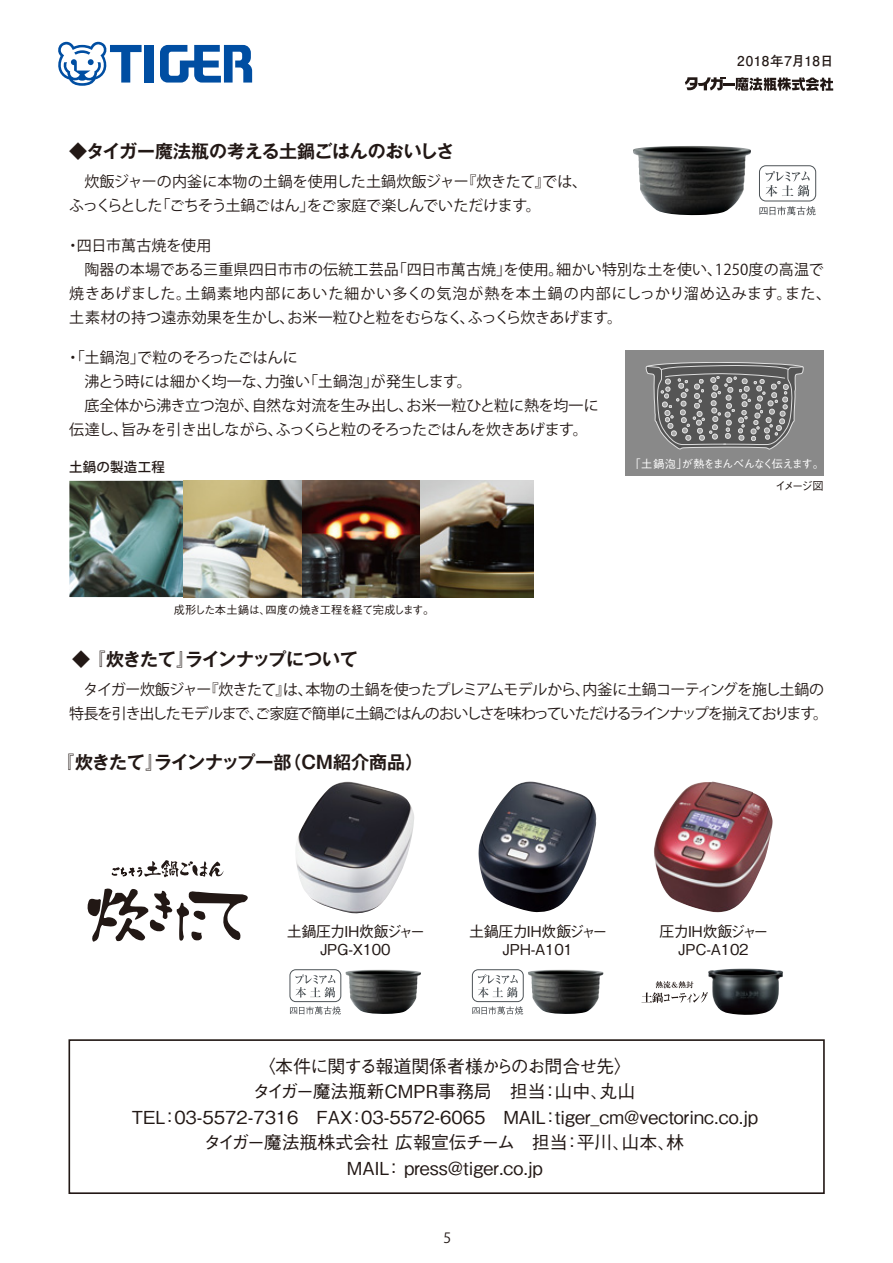
<style>
.page{position:relative;width:893px;height:1263px;background:#fff}
.page>*{position:absolute;margin:0;border:0;box-sizing:border-box;transform-origin:0 0}
.t1{font:700 18px "Gothic MB101 Pro De";letter-spacing:-.015em;color:#221815}
.t2{font:500 17.85px/25.5px "Gothic BBB Pro";color:#221815;text-align:center}
.t3{font:15px/24px "Koz Go Pro";letter-spacing:.01em;color:#221815}
.t4{font:15px/24px "Koz Go Pro";letter-spacing:-.015em;color:#221815}
.t5{font:15px/24px "Koz Go Pro";letter-spacing:-.06em;color:#221815}
.t6{font:500 15px/18px "Gothic BBB Pro";letter-spacing:-.02em;color:#221815;text-align:center}
.t7{font:14.1px "Koz Go Pro";color:#221815}
.t8{font:700 13.5px "Futo Go B101 Pro";letter-spacing:.025em;color:#221815}
.t9{font:500 13.5px "Koz Go Pro";letter-spacing:.02em;color:#221815}
.t10{font:500 11.25px "Gothic BBB Pro";letter-spacing:-.055em;color:#221815}
.t11{font:500 11.25px "Gothic BBB Pro";letter-spacing:-.095em;color:#fff}
</style>
<div class="page">
<div style="left:145px;top:45px;width:9px;height:38px;background:#004ea2"></div>
<svg style="left:160px;top:45px;width:92px;height:38px"></svg>
<svg style="left:58px;top:41px;width:84px;height:45px"></svg>
<svg style="left:685px;top:77px;width:148px;height:14px"></svg>
<div style="left:68px;top:1039px;width:757px;height:155px;border:2px solid #221815"></div>
<img style="left:478px;top:781px;width:118px;height:131px">
<svg style="left:87px;top:888px;width:161px;height:54px"></svg>
<svg style="left:112px;top:860px;width:112px;height:17px"></svg>
<img style="left:69px;top:481px;width:464px;height:116px">
<div style="left:626px;top:350px;width:198px;height:125px;background:#898989"></div>
<svg style="left:646px;top:362px;width:157px;height:87px"></svg>
<svg style="left:759px;top:206px;width:57px;height:9px"></svg>
<svg style="left:765px;top:171px;width:45px;height:26px"></svg>
<div style="left:759px;top:165px;width:57px;height:36px;border:1px solid #4d5357;border-radius:6px"></div>
<img style="left:633px;top:146px;width:118px;height:69px">
<svg style="left:290px;top:1006px;width:51px;height:8px"></svg>
<svg style="left:295px;top:974px;width:40px;height:23px"></svg>
<div style="left:290px;top:969px;width:51px;height:33px;border:1px solid #4d5357;border-radius:6px"></div>
<img style="left:345px;top:969px;width:76px;height:45px">
<svg style="left:472px;top:1006px;width:51px;height:8px"></svg>
<svg style="left:478px;top:974px;width:40px;height:23px"></svg>
<div style="left:472px;top:969px;width:52px;height:33px;border:1px solid #4d5357;border-radius:6px"></div>
<img style="left:528px;top:969px;width:76px;height:45px">
<img style="left:296px;top:782px;width:118px;height:132px">
<img style="left:708px;top:969px;width:75px;height:46px">
<img style="left:654px;top:781px;width:119px;height:131px">
<svg style="left:641px;top:981px;width:67px;height:22px"></svg>
<p class="t1" style="left:69px;top:137px;width:387px">◆タイガー魔法瓶の考える土鍋ごはんのおいしさ</p>
<p class="t4" style="left:69px;top:170px;width:519px">　炊飯ジャーの内釜に本物の土鍋を使用した土鍋炊飯ジャー『炊きたて』では、ふっくらとした「ごちそう土鍋ごはん」をご家庭で楽しんでいただけます。</p>
<p class="t8" style="left:737px;top:50px;width:98px">2018年7月18日</p>
<p class="t3" style="left:66px;top:234px;width:767px">・四日市萬古焼を使用<br>　陶器の本場である三重県四日市市の伝統工芸品「四日市萬古焼」を使用。細かい特別な土を使い、1250度の高温で焼きあげました。土鍋素地内部にあいた細かい多くの気泡が熱を本土鍋の内部にしっかり溜め込みます。また、土素材の持つ遠赤効果を生かし、お米一粒ひと粒をむらなく、ふっくら炊きあげます。</p>
<p class="t4" style="left:66px;top:346px;width:234px">・「土鍋泡」で粒のそろったごはんに</p>
<p class="t3" style="left:69px;top:370px;width:404px">　沸とう時には細かく均一な、力強い「土鍋泡」が発生します。</p>
<p class="t4" style="left:85px;top:394px;width:515px">底全体から沸き立つ泡が、自然な対流を生み出し、お米一粒ひと粒に熱を均一に</p>
<p class="t4" style="left:69px;top:418px;width:520px">伝達し、旨みを引き出しながら、ふっくらと粒のそろったごはんを炊きあげます。</p>
<p class="t9" style="left:69px;top:458px;width:97px">土鍋の製造工程</p>
<p class="t10" style="left:174px;top:601px;width:262px">成形した本土鍋は、四度の焼き工程を経て完成します。</p>
<p class="t1" style="left:72px;top:644px;width:287px">◆ 『炊きたて』ラインナップについて</p>
<p class="t11" style="left:630px;top:455px;width:196px">「土鍋泡」が熱をまんべんなく伝えます。</p>
<p class="t10" style="left:775px;top:476px;width:50px">イメージ図</p>
<p class="t5" style="left:69px;top:677px;width:760px">　タイガー炊飯ジャー『炊きたて』は、本物の土鍋を使ったプレミアムモデルから、内釜に土鍋コーティングを施し土鍋の特長を引き出したモデルまで、ご家庭で簡単に土鍋ごはんのおいしさを味わっていただけるラインナップを揃えております。</p>
<p class="t1" style="left:56px;top:748px;width:368px">『炊きたて』ラインナップ一部（ＣＭ紹介商品）</p>
<p class="t6" style="left:287px;top:920px;width:140px">土鍋圧力IH炊飯ジャー<br>JPG-X100</p>
<p class="t6" style="left:469px;top:920px;width:140px">土鍋圧力IH炊飯ジャー<br>JPH-A101</p>
<p class="t6" style="left:660px;top:920px;width:110px">圧力IH炊飯ジャー<br>JPC-A102</p>
<p class="t2" style="left:132px;top:1051px;width:628px">〈本件に関する報道関係者様からのお問合せ先〉<br>タイガー魔法瓶新CMPR事務局　担当：山中、丸山<br>TEL：03-5572-7316 FAX：03-5572-6065 MAIL：tiger_cm@vectorinc.co.jpタイガー魔法瓶株式会社 広報宣伝チーム　担当：平川、山本、林<br>MAIL： press@tiger.co.jp</p>
<p class="t7" style="left:443px;top:1229px;width:9px">5</p>
</div>
